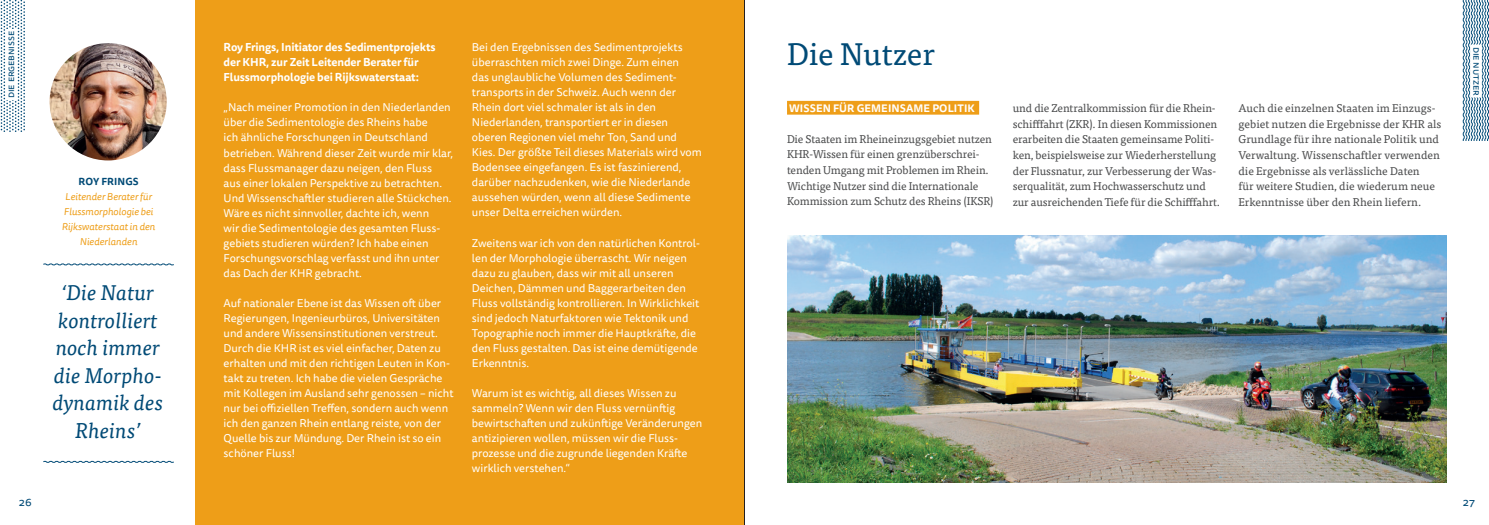
<style>
.page{position:relative;width:1489px;height:525px;background:#fff}
.page>*{position:absolute;margin:0;border:0;box-sizing:border-box;transform-origin:0 0}
.t1{font:31.25px "Tisa Pro";color:#004a76}
.t2{font:italic 21.25px/27.5px "Tisa Pro";color:#004a76;text-align:center}
.t3{font:11.25px/15px "Tisa Sans OT";color:#fff}
.t4{font:11.25px/15.6px "Tisa Pro";letter-spacing:-.01em;color:#4b4c4d}
.t5{font:700 11.25px/15px "Tisa Sans OT";letter-spacing:-.01em;color:#fff}
.t6{font:11.25px "Tisa Sans Pro";color:#004a76}
.t7{font:700 10.62px "Tisa Sans Pro";letter-spacing:.01em;color:#fff}
.t8{font:italic 10px/15px "Tisa Sans OT";color:#ee9e18;text-align:center}
.t9{font:10px "Tisa Sans OT";color:#004a76}
.t10{font:700 10px "Tisa Sans OT";letter-spacing:.01em;color:#004a76}
</style>
<div class="page">
<div style="left:195px;top:0;width:549px;height:524px;background:#ee9e18"></div>
<img style="left:49px;top:43px;width:118px;height:117px;border-radius:59px">
<svg style="left:43px;top:263px;width:131px;height:2px"></svg>
<svg style="left:43px;top:460px;width:131px;height:3px"></svg>
<svg style="left:0;top:1px;width:1px;height:129px"></svg>
<svg style="left:1px;top:0;width:24px;height:131px"></svg>
<div style="left:6px;top:29px;width:11px;height:71px;background:#fff"></div>
<img style="left:787px;top:236px;width:659px;height:246px">
<div style="left:787px;top:101px;width:192px;height:14px;background:#ee9e18"></div>
<svg style="left:1462px;top:0;width:26px;height:140px"></svg>
<div style="left:1470px;top:45px;width:11px;height:52px;background:#fff"></div>
<hr style="left:744px;top:0;width:1px;height:524px;background:#231f20">
<p class="t9" style="left:5px;top:98px;width:69px;rotate:-90deg">die ergebnisse</p>
<p class="t9" style="left:5px;top:92px;width:61px;rotate:-90deg">e resultaten</p>
<p class="t10" style="left:79px;top:175px;width:61px">ROY FRINGS</p>
<p class="t8" style="left:62px;top:190px;width:95px">Leitender Berater für<br>Flussmorphologie bei<br>Rijkswaterstaat in den<br>Niederlanden</p>
<h2 class="t2" style="left:53px;top:277px;width:112px">‘Die Natur kontrolliert noch immer die Morpho&shy;dynamik des<br>Rheins’</h2>
<p class="t5" style="left:224px;top:40px;width:213px">Roy Frings, Initiator des Sedimentprojekts der KHR, zur Zeit Leitender Berater für<br>Flussmorphologie bei Rijkswaterstaat:</p>
<p class="t3" style="left:224px;top:101px;width:231px">„Nach meiner Promotion in den Niederlanden über die Sedimentologie des Rheins habe<br>ich ähnliche Forschungen in Deutschland betrieben. Während dieser Zeit wurde mir klar, dass Flussmanager dazu neigen, den Fluss<br>aus einer lokalen Perspektive zu betrachten.<br>Und Wissenschaftler studieren alle Stückchen.<br>Wäre es nicht sinnvoller, dachte ich, wenn<br>wir die Sedimentologie des gesamten Fluss&shy;gebiets studieren würden? Ich habe einen Forschungsvorschlag verfasst und ihn unter das Dach der KHR gebracht.</p>
<p class="t3" style="left:224px;top:296px;width:231px">Auf nationaler Ebene ist das Wissen oft über Regierungen, Ingenieurbüros, Universitäten und andere Wissensinstitutionen verstreut.<br>Durch die KHR ist es viel einfacher, Daten zu erhalten und mit den richtigen Leuten in Kon&shy;takt zu treten. Ich habe die vielen Gespräche mit Kollegen im Ausland sehr genossen – nicht nur bei offiziellen Treffen, sondern auch wenn ich den ganzen Rhein entlang reiste, von der Quelle bis zur Mündung. Der Rhein ist so ein schöner Fluss!</p>
<p class="t3" style="left:472px;top:41px;width:231px">Bei den Ergebnissen des Sedimentprojekts überraschten mich zwei Dinge. Zum einen<br>das unglaubliche Volumen des Sediment&shy;transports in der Schweiz. Auch wenn der Rhein dort viel schmaler ist als in den Niederlanden, transportiert er in diesen oberen Regionen viel mehr Ton, Sand und Kies. Der größte Teil dieses Materials wird vom Bodensee eingefangen. Es ist faszinierend, darüber nachzudenken, wie die Niederlande aussehen würden, wenn all diese Sedimente unser Delta erreichen würden.</p>
<p class="t3" style="left:472px;top:236px;width:229px">Zweitens war ich von den natürlichen Kontrol&shy;len der Morphologie überrascht. Wir neigen dazu zu glauben, dass wir mit all unseren Deichen, Dämmen und Baggerarbeiten den Fluss vollständig kontrollieren. In Wirklichkeit sind jedoch Naturfaktoren wie Tektonik und Topographie noch immer die Hauptkräfte, die den Fluss gestalten. Das ist eine demütigende Erkenntnis.</p>
<p class="t3" style="left:472px;top:386px;width:232px">Warum ist es wichtig, all dieses Wissen zu sammeln? Wenn wir den Fluss vernünftig bewirtschaften und zukünftige Veränderungen antizipieren wollen, müssen wir die Fluss&shy;prozesse und die zugrunde liegenden Kräfte wirklich verstehen.“</p>
<h1 class="t1" style="left:787px;top:31px;width:149px">Die Nutzer</h1>
<p class="t9" style="left:1482px;top:46px;width:51px;rotate:90deg">die nutzer</p>
<p class="t7" style="left:789px;top:100px;width:187px">WISSEN FÜR GEMEINSAME POLITIK</p>
<p class="t4" style="left:787px;top:130px;width:208px">Die Staaten im Rheineinzugsgebiet nutzen KHR-Wissen für einen grenzüberschrei&shy;tenden Umgang mit Problemen im Rhein.<br>Wichtige Nutzer sind die Internationale Kommission zum Schutz des Rheins (IKSR)</p>
<p class="t4" style="left:1012px;top:99px;width:209px">und die Zentralkommission für die Rhein&shy;schifffahrt (ZKR). In diesen Kommissionen erarbeiten die Staaten gemeinsame Politi&shy;ken, beispielsweise zur Wiederherstellung der Flussnatur, zur Verbesserung der Was&shy;serqualität, zum Hochwasserschutz und zur ausreichenden Tiefe für die Schifffahrt.</p>
<p class="t4" style="left:1238px;top:99px;width:204px">Auch die einzelnen Staaten im Einzugs&shy;gebiet nutzen die Ergebnisse der KHR als Grundlage für ihre nationale Politik und Verwaltung. Wissenschaftler verwenden die Ergebnisse als verlässliche Daten<br>für weitere Studien, die wiederum neue Erkenntnisse über den Rhein liefern.</p>
<p class="t6" style="left:19px;top:494px;width:14px">26</p>
<p class="t6" style="left:1462px;top:494px;width:13px">27</p>
</div>
